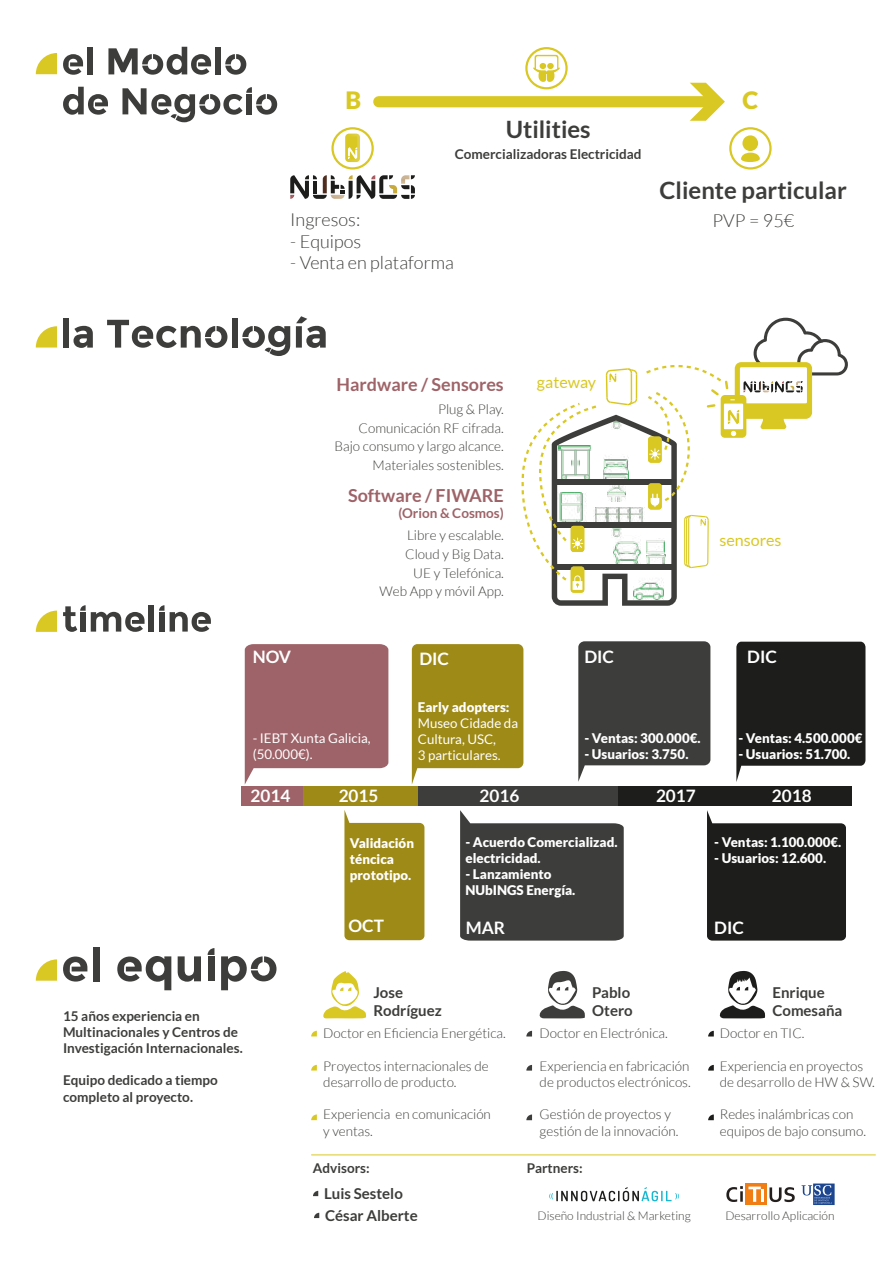
<style>
.page{position:relative;width:893px;height:1263px;background:#fff}
.page>*{position:absolute;margin:0;border:0;box-sizing:border-box;transform-origin:0 0}
.t1{font:700 23.85px "Lato";color:#3d3d3b}
.t2{font:900 23.85px "Lato";color:#d9c823}
.t3{font:300 18px "Lato";color:#3d3d3b}
.t4{font:700 18px "Lato";color:#9e6368}
.t5{font:700 17.1px "Lato";color:#fff}
.t6{font:16.05px "Lato";color:#d9c823}
.t7{font:700 15px/18px "Lato";color:#3d3d3b}
.t8{font:300 13.5px/18.8px "Lato";color:#3d3d3b}
.t9{font:700 13.5px/16.2px "Lato";color:#3d3d3b}
.t10{font:700 13.5px "Lato";color:#9e6368}
.t11{font:900 13.35px/15.9px "Lato";color:#fff}
.t12{font:13.35px/15.9px "Lato";color:#fff}
.t13{font:300 12px "Lato";color:#3d3d3b}
</style>
<div class="page">
<div style="left:63px;top:318px;width:6px;height:30px;background:#3d3d3b"></div>
<svg style="left:74px;top:326px;width:19px;height:22px"></svg>
<div style="left:232px;top:318px;width:6px;height:30px;background:#3d3d3b"></div>
<svg style="left:296px;top:316px;width:30px;height:32px"></svg>
<svg style="left:242px;top:326px;width:48px;height:30px"></svg>
<svg style="left:107px;top:320px;width:120px;height:28px"></svg>
<svg style="left:521px;top:318px;width:327px;height:288px"></svg>
<div style="left:87px;top:47px;width:6px;height:27px;background:#3d3d3b"></div>
<div style="left:216px;top:47px;width:5px;height:27px;background:#3d3d3b"></div>
<svg style="left:225px;top:54px;width:21px;height:21px"></svg>
<svg style="left:63px;top:54px;width:20px;height:21px"></svg>
<svg style="left:63px;top:87px;width:45px;height:28px"></svg>
<svg style="left:108px;top:47px;width:103px;height:28px"></svg>
<svg style="left:122px;top:87px;width:155px;height:35px"></svg>
<hr style="left:311px;top:1154px;width:565px;height:1px;background:#d9c823">
<svg style="left:539px;top:970px;width:46px;height:48px"></svg>
<svg style="left:323px;top:971px;width:43px;height:47px"></svg>
<svg style="left:719px;top:970px;width:46px;height:48px"></svg>
<svg style="left:708px;top:1031px;width:6px;height:5px"></svg>
<svg style="left:708px;top:1065px;width:6px;height:5px"></svg>
<svg style="left:708px;top:1114px;width:6px;height:6px"></svg>
<svg style="left:526px;top:1031px;width:6px;height:5px"></svg>
<svg style="left:526px;top:1065px;width:6px;height:5px"></svg>
<svg style="left:311px;top:1031px;width:6px;height:5px"></svg>
<svg style="left:311px;top:1065px;width:6px;height:5px"></svg>
<svg style="left:311px;top:1114px;width:6px;height:6px"></svg>
<div style="left:93px;top:947px;width:7px;height:34px;background:#3d3d3b"></div>
<svg style="left:178px;top:956px;width:23px;height:26px"></svg>
<svg style="left:63px;top:956px;width:24px;height:25px"></svg>
<svg style="left:117px;top:956px;width:54px;height:34px"></svg>
<div style="left:208px;top:957px;width:6px;height:24px;background:#3d3d3b"></div>
<svg style="left:208px;top:948px;width:6px;height:7px"></svg>
<svg style="left:221px;top:956px;width:55px;height:34px"></svg>
<svg style="left:526px;top:1114px;width:6px;height:6px"></svg>
<div style="left:149px;top:605px;width:5px;height:27px;background:#3d3d3b"></div>
<svg style="left:170px;top:612px;width:41px;height:20px"></svg>
<div style="left:159px;top:612px;width:5px;height:19px;background:#3d3d3b"></div>
<svg style="left:159px;top:605px;width:5px;height:6px"></svg>
<svg style="left:63px;top:605px;width:82px;height:27px"></svg>
<svg style="left:36px;top:326px;width:21px;height:22px"></svg>
<svg style="left:36px;top:53px;width:21px;height:21px"></svg>
<svg style="left:36px;top:611px;width:21px;height:21px"></svg>
<svg style="left:36px;top:959px;width:21px;height:22px"></svg>
<svg style="left:736px;top:642px;width:129px;height:140px;background:#373735"></svg>
<div style="left:303px;top:786px;width:116px;height:20px;background:#9e8a17"></div>
<div style="left:241px;top:786px;width:62px;height:20px;background:#9e6368"></div>
<div style="left:419px;top:786px;width:199px;height:20px;background:#3d3d3b"></div>
<div style="left:618px;top:786px;width:116px;height:20px;background:#1d1d1b"></div>
<svg style="left:245px;top:644px;width:143px;height:140px;background:#a87478"></svg>
<svg style="left:460px;top:810px;width:164px;height:130px;background:#50504f"></svg>
<svg style="left:707px;top:810px;width:139px;height:130px;background:#333332"></svg>
<div style="left:734px;top:786px;width:117px;height:20px;background:#1d1d1b"></div>
<svg style="left:578px;top:641px;width:132px;height:141px;background:#555553"></svg>
<svg style="left:290px;top:175px;width:125px;height:24px"></svg>
<div style="left:379px;top:96px;width:333px;height:11px;background:#d9c823"></div>
<svg style="left:690px;top:83px;width:35px;height:38px"></svg>
<svg style="left:741px;top:135px;width:19px;height:27px"></svg>
<div style="left:729px;top:127px;width:43px;height:43px;border:2px solid #d9c823;border-radius:50%"></div>
<svg style="left:533px;top:55px;width:27px;height:27px"></svg>
<div style="left:525px;top:47px;width:43px;height:42px;border:2px solid #d9c823;border-radius:50%"></div>
<svg style="left:345px;top:134px;width:15px;height:28px"></svg>
<div style="left:331px;top:127px;width:43px;height:43px;border:2px solid #d9c823;border-radius:50%"></div>
<svg style="left:549px;top:1187px;width:130px;height:14px"></svg>
<div style="left:746px;top:1183px;width:21px;height:22px;background:#f07e15"></div>
<svg style="left:726px;top:1186px;width:69px;height:16px"></svg>
<div style="left:813px;top:1183px;width:22px;height:22px;background:#1c468f"></div>
<svg style="left:801px;top:1185px;width:31px;height:19px"></svg>
<svg style="left:313px;top:1191px;width:5px;height:5px"></svg>
<svg style="left:314px;top:1213px;width:5px;height:5px"></svg>
<svg style="left:344px;top:810px;width:80px;height:130px;background:#a8962f"></svg>
<svg style="left:412px;top:644px;width:111px;height:140px;background:#a89630"></svg>
<h1 class="t2" style="left:345px;top:86px;width:17px">B</h1>
<h1 class="t2" style="left:742px;top:86px;width:17px">C</h1>
<h1 class="t1" style="left:506px;top:116px;width:87px">Utilities</h1>
<p class="t9" style="left:455px;top:146px;width:188px">Comercializadoras Electricidad</p>
<h2 class="t3" style="left:290px;top:210px;width:72px">Ingresos:</h2>
<h2 class="t3" style="left:290px;top:232px;width:73px">- Equipos</h2>
<h2 class="t3" style="left:290px;top:253px;width:165px">- Venta en plataforma</h2>
<h1 class="t1" style="left:660px;top:177px;width:189px">Cliente particular</h1>
<h2 class="t3" style="left:713px;top:211px;width:83px">PVP = 95€</h2>
<h2 class="t4" style="left:337px;top:374px;width:169px">Hardware / Sensores</h2>
<p class="t8" style="left:335px;top:400px;width:171px;text-align:right">Plug &amp; Play.<br>Comunicación RF cifrada.<br>Bajo consumo y largo alcance.<br>Materiales sostenibles.</p>
<h2 class="t4" style="left:348px;top:485px;width:157px">Software / FIWARE</h2>
<p class="t10" style="left:398px;top:506px;width:107px">(Orion &amp; Cosmos)</p>
<p class="t8" style="left:380px;top:526px;width:126px;text-align:right">Libre y escalable.<br>Cloud y Big Data.<br>UE y Telefónica.<br>Web App y móvil App.</p>
<p class="t6" style="left:537px;top:373px;width:61px">gateway</p>
<p class="t6" style="left:719px;top:532px;width:64px">sensores</p>
<p class="t5" style="left:584px;top:646px;width:31px">DIC</p>
<p class="t5" style="left:253px;top:647px;width:40px">NOV</p>
<p class="t5" style="left:747px;top:647px;width:31px">DIC</p>
<p class="t5" style="left:419px;top:649px;width:31px">DIC</p>
<p class="t12" style="left:253px;top:730px;width:120px">- IEBT Xunta Galicia, (50.000€).</p>
<p class="t11" style="left:418px;top:699px;width:93px">Early adopters:</p>
<p class="t12" style="left:418px;top:715px;width:102px">Museo Cidade da<br>Cultura, USC,<br>3 particulares.</p>
<p class="t11" style="left:584px;top:730px;width:118px">- Ventas: 300.000€.</p>
<p class="t11" style="left:584px;top:745px;width:106px">- Usuarios: 3.750.</p>
<p class="t11" style="left:738px;top:729px;width:125px">- Ventas: 4.500.000€</p>
<p class="t11" style="left:738px;top:745px;width:113px">- Usuarios: 51.700.</p>
<p class="t5" style="left:251px;top:786px;width:41px">2014</p>
<p class="t5" style="left:339px;top:786px;width:41px">2015</p>
<p class="t5" style="left:479px;top:786px;width:41px">2016</p>
<p class="t5" style="left:656px;top:786px;width:41px">2017</p>
<p class="t5" style="left:772px;top:786px;width:41px">2018</p>
<p class="t11" style="left:350px;top:835px;width:66px">Validación téncica prototipo.</p>
<p class="t5" style="left:349px;top:916px;width:37px">OCT</p>
<p class="t11" style="left:465px;top:834px;width:154px">- Acuerdo Comercializad. electricidad.</p>
<p class="t11" style="left:465px;top:865px;width:111px">- Lanzamiento<br>NUbINGS Energía.</p>
<p class="t5" style="left:466px;top:918px;width:41px">MAR</p>
<p class="t11" style="left:714px;top:834px;width:129px">- Ventas: 1.100.000€.</p>
<p class="t11" style="left:714px;top:850px;width:113px">- Usuarios: 12.600.</p>
<p class="t5" style="left:714px;top:918px;width:31px">DIC</p>
<p class="t9" style="left:63px;top:1007px;width:181px">15 años experiencia en<br>Multinacionales y Centros de<br>Investigación Internacionales.</p>
<p class="t9" style="left:63px;top:1072px;width:156px">Equipo dedicado a tiempo completo al proyecto.</p>
<p class="t7" style="left:373px;top:983px;width:70px">Jose<br>Rodríguez</p>
<p class="t8" style="left:323px;top:1024px;width:184px">Doctor en Eficiencia Energética.</p>
<p class="t8" style="left:323px;top:1058px;width:167px;line-height:16.2px">Proyectos internacionales de desarrollo de producto.</p>
<p class="t8" style="left:323px;top:1106px;width:169px;line-height:16.2px">Experiencia en comunicación y ventas.</p>
<p class="t7" style="left:592px;top:983px;width:42px">Pablo<br>Otero</p>
<p class="t8" style="left:540px;top:1024px;width:130px">Doctor en Electrónica.</p>
<p class="t8" style="left:540px;top:1058px;width:153px;line-height:16.2px">Experiencia en fabricación de productos electrónicos.</p>
<p class="t8" style="left:540px;top:1106px;width:140px;line-height:16.2px">Gestión de proyectos y gestión de la innovación.</p>
<p class="t7" style="left:772px;top:983px;width:71px">Enrique<br>Comesaña</p>
<p class="t8" style="left:720px;top:1024px;width:86px">Doctor en TIC.</p>
<p class="t8" style="left:720px;top:1058px;width:157px;line-height:16.2px">Experiencia en proyectos de desarrollo de HW &amp; SW.</p>
<p class="t8" style="left:720px;top:1106px;width:148px;line-height:16.2px">Redes inalámbricas con equipos de bajo consumo.</p>
<p class="t9" style="left:313px;top:1159px;width:58px">Advisors:</p>
<p class="t9" style="left:527px;top:1159px;width:57px">Partners:</p>
<p class="t7" style="left:324px;top:1182px;width:95px;line-height:21.9px">Luis Sestelo<br>César Alberte</p>
<p class="t13" style="left:538px;top:1209px;width:155px">Diseño Industrial &amp; Marketing</p>
<p class="t13" style="left:725px;top:1209px;width:111px">Desarrollo Aplicación</p>
</div>
